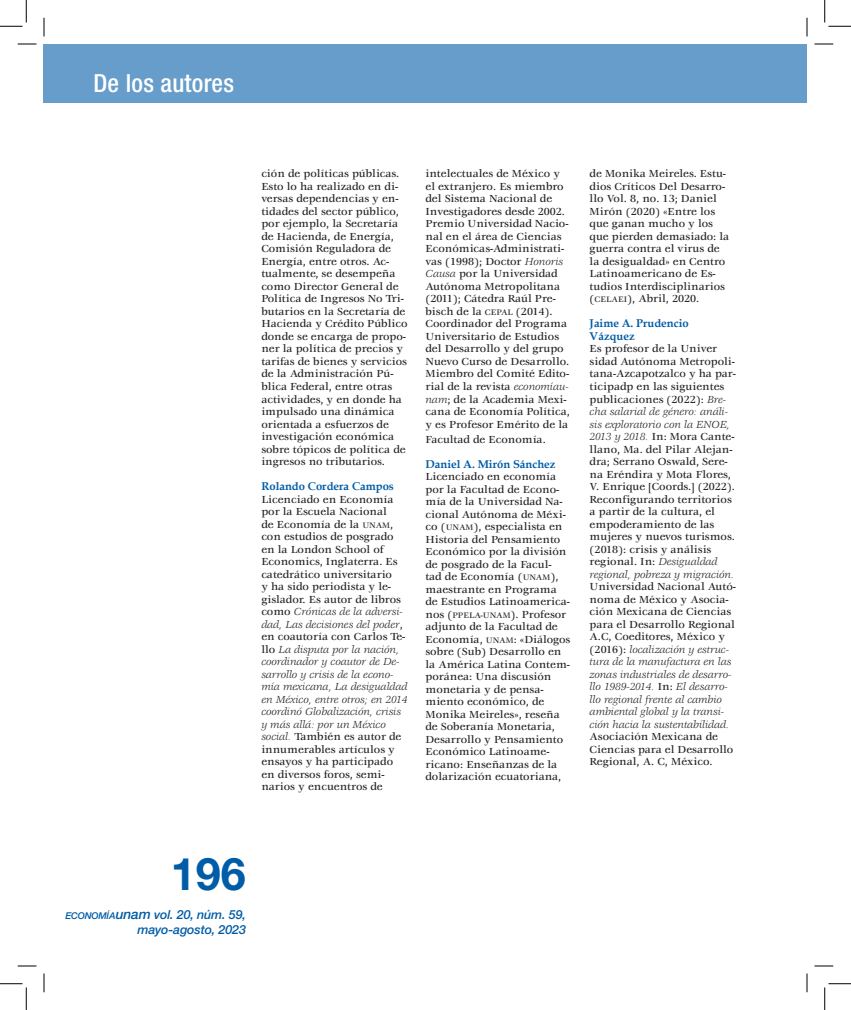
<style>
.page{position:relative;width:851px;height:1010px;background:#fff}
.page>*{position:absolute;margin:0;border:0;box-sizing:border-box;transform-origin:0 0}
.t1{font:700 45px "Helvetica Neue LT Std";color:#005ca7}
.Inicio_texto{font:500 condensed 25px "Helvetica Neue LT Std";letter-spacing:.01em;color:#fff}
.t2{font:italic 500 12.5px/15px "Helvetica Neue LT Std";letter-spacing:-.01em;color:#005ca7;text-align:right}
.t3{font:500 11.25px/12.5px "Veljovic";color:#231f20}
.t4{font:700 11.25px/12.5px "Book Antiqua";color:#005ca7}
.s1{font-size:8.75px}
.s2{font-weight:400;font-style:italic}
.s3{font-size:9.38px}
.s4{font-size:13.75px}
</style>
<div class="page">
<div style="left:44px;top:44px;width:762px;height:58px;background:#669dca"></div>
<svg style="left:18px;top:43px;width:18px;height:2px"></svg>
<svg style="left:814px;top:43px;width:19px;height:2px"></svg>
<svg style="left:18px;top:965px;width:18px;height:1px"></svg>
<svg style="left:814px;top:965px;width:19px;height:1px"></svg>
<svg style="left:43px;top:18px;width:2px;height:18px"></svg>
<svg style="left:43px;top:973px;width:2px;height:18px"></svg>
<svg style="left:806px;top:18px;width:1px;height:18px"></svg>
<svg style="left:806px;top:973px;width:1px;height:18px"></svg>
<svg style="left:0;top:0;width:27px;height:27px"></svg>
<svg style="left:0;top:983px;width:27px;height:26px"></svg>
<svg style="left:824px;top:0;width:26px;height:27px"></svg>
<svg style="left:824px;top:983px;width:26px;height:26px"></svg>
<p class="Inicio_texto" style="left:93px;top:68px;width:142px">De los autores</p>
<p class="t3" style="left:261px;top:168px;width:148px">ción de políticas públicas.<br>Esto lo ha realizado en di&shy;versas dependencias y en&shy;tidades del sector público, por ejemplo, la Secretaría de Hacienda, de Energía,<br>Comisión Reguladora de<br>Energía, entre otros. Ac&shy;tualmente, se desempeña como Director General de<br>Política de Ingresos No Tri&shy;butarios en la Secretaría de<br>Hacienda y Crédito Público donde se encarga de propo&shy;ner la política de precios y tarifas de bienes y servicios de la Administración Pú&shy;blica Federal, entre otras actividades, y en donde ha impulsado una dinámica orientada a esfuerzos de investigación económica sobre tópicos de política de ingresos no tributarios.</p>
<p class="t4" style="left:261px;top:480px;width:134px">Rolando Cordera Campos</p>
<p class="t3" style="left:261px;top:493px;width:147px">Licenciado en Economía por la Escuela Nacional<br>de Economía de la <span class="s1">UNAM</span>, con estudios de posgrado en la London School of<br>Economics, Inglaterra. Es catedrático universitario<br>y ha sido periodista y le&shy;gislador. Es autor de libros como <span class="s2">Crónicas de la adversi&shy;dad, Las decisiones del poder</span>, en coautoría con Carlos Te&shy;llo <span class="s2">La disputa por la nación, coordinador y coautor de De&shy;sarrollo y crisis de la econo&shy;mía mexicana, La desigualdad en México, entre otros; en 2014 coordinó Globalización, crisis y más allá: por un México social.</span> También es autor de innumerables artículos y ensayos y ha participado en diversos foros, semi&shy;narios y encuentros de</p>
<p class="t3" style="left:425px;top:168px;width:146px">intelectuales de México y el extranjero. Es miembro del Sistema Nacional de<br>Investigadores desde 2002.<br>Premio Universidad Nacio&shy;nal en el área de Ciencias<br>Económicas-Administrati&shy;vas (1998); Doctor <span class="s2">Honoris<br>Causa</span> por la Universidad<br>Autónoma Metropolitana (2011); Cátedra Raúl Pre&shy;bisch de la <span class="s1">CEPAL</span> (2014).<br>Coordinador del Programa<br>Universitario de Estudios del Desarrollo y del grupo<br>Nuevo Curso de Desarrollo.<br>Miembro del Comité Edito&shy;rial de la revista <span class="s2">economíau&shy;nam</span>; de la Academia Mexi&shy;cana de Economía Política, y es Profesor Emérito de la</p>
<p class="t3" style="left:425px;top:433px;width:122px">Facultad de Economía.</p>
<p class="t4" style="left:425px;top:457px;width:131px">Daniel A. Mirón Sánchez</p>
<p class="t3" style="left:425px;top:470px;width:146px">Licenciado en economía por la Facultad de Econo&shy;mía de la Universidad Na&shy;cional Autónoma de Méxi&shy;co (<span class="s1">UNAM</span>), especialista en<br>Historia del Pensamiento<br>Económico por la división de posgrado de la Facul&shy;tad de Economía (<span class="s1">UNAM</span>), maestrante en Programa de Estudios Latinoamerica&shy;nos (<span class="s1">PPELA-UNAM</span>). Profesor adjunto de la Facultad de<br>Economía, <span class="s1">UNAM</span>: «Diálogos sobre (Sub) Desarrollo en la América Latina Contem&shy;poránea: Una discusión monetaria y de pensa&shy;miento económico, de<br>Monika Meireles», reseña de Soberanía Monetaria,<br>Desarrollo y Pensamiento<br>Económico Latinoame&shy;ricano: Enseñanzas de la dolarización ecuatoriana,</p>
<p class="t3" style="left:589px;top:168px;width:141px">de Monika Meireles. Estu&shy;dios Críticos Del Desarro&shy;llo Vol. 8, no. 13; Daniel<br>Mirón (2020) «Entre los que ganan mucho y los que pierden demasiado: la guerra contra el virus de la desigualdad» en Centro<br>Latinoamericano de Es&shy;tudios Interdisciplinarios (<span class="s1">CELAEI</span>), Abril, 2020.</p>
<p class="t4" style="left:589px;top:317px;width:101px">Jaime A. Prudencio<br>Vázquez</p>
<p class="t3" style="left:589px;top:343px;width:129px">Es profesor de la Univer</p>
<p class="t3" style="left:589px;top:355px;width:148px">sidad Autónoma Metropoli&shy;tana-Azcapotzalco y ha par&shy;ticipadp en las siguientes publicaciones (2022): <span class="s2">Bre&shy;cha salarial de género: análi&shy;sis exploratorio con la ENOE,<br>2013 y 2018.</span> In: Mora Cante&shy;llano, Ma. del Pilar Alejan&shy;dra; Serrano Oswald, Sere&shy;na Eréndira y Mota Flores,<br>V. Enrique [Coords.] (2022).<br>Reconfigurando territorios a partir de la cultura, el empoderamiento de las mujeres y nuevos turismos. (2018): crisis y análisis regional. In: <span class="s2">Desigualdad regional, pobreza y migración.<br></span>Universidad Nacional Autó&shy;noma de México y Asocia&shy;ción Mexicana de Ciencias para el Desarrollo Regional<br>A.C, Coeditores, México y (2016): <span class="s2">localización y estruc&shy;tura de la manufactura en las zonas industriales de desarro&shy;llo 1989-2014.</span> In: <span class="s2">El desarro&shy;llo regional frente al cambio ambiental global y la transi&shy;ción hacia la sustentabilidad.<br></span>Asociación Mexicana de<br>Ciencias para el Desarrollo<br>Regional, A. C, México.</p>
<h1 class="t1" style="left:171px;top:845px;width:77px">196</h1>
<p class="t2" style="left:65px;top:906px;width:182px"><span class="s3">ECONOMÍA</span><span class="s4">unam</span> vol. 20, núm. 59, mayo-agosto, 2023</p>
</div>
